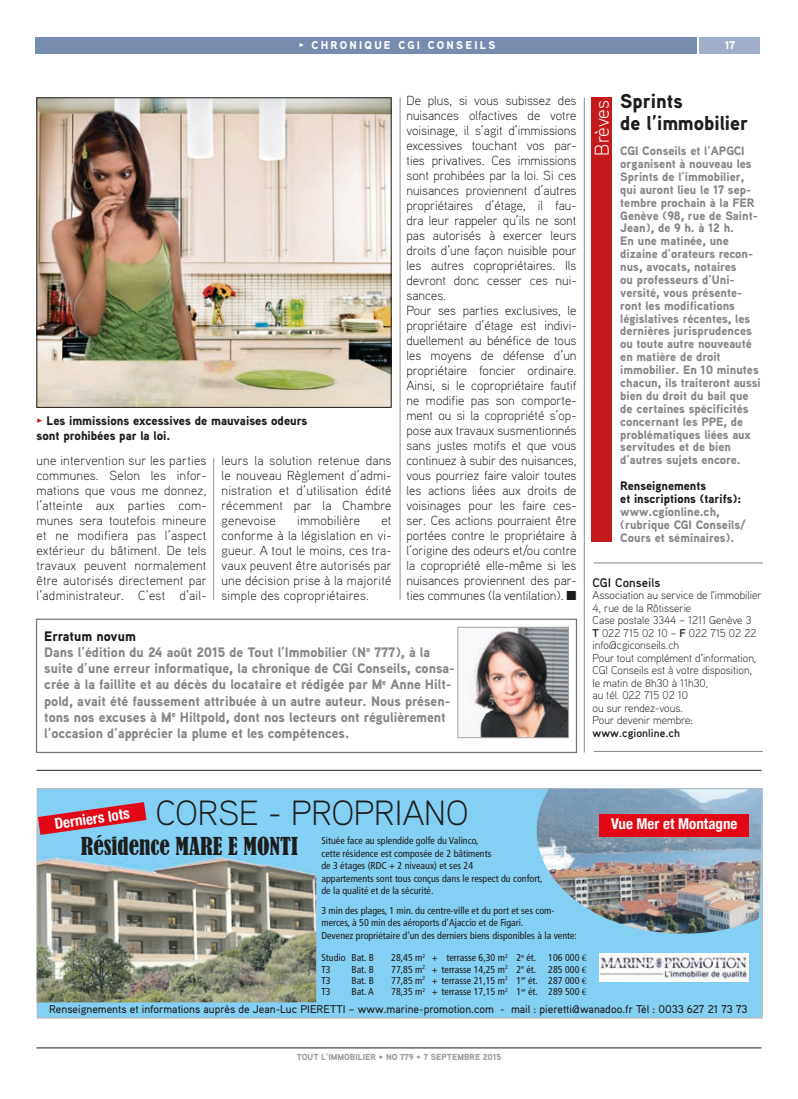
<style>
.page{position:relative;width:798px;height:1099px;background:#fff}
.page>*{position:absolute;margin:0;border:0;box-sizing:border-box;transform-origin:0 0}
.t1{font:300 35px "Aaux Pro";letter-spacing:-.005em;color:#1d1d1b}
.t2{font:condensed 23.12px "Bernard";color:#1d1d1b}
.t3{font:900 20px/21.2px "Aaux Pro";color:#1d1d1b}
.t4{font:300 20px "Aaux Pro";letter-spacing:-.01em;color:#fff}
.t5{font:700 condensed 15px "Helvetica Neue";color:#fff}
.t6{font:900 13.75px/16.2px "Aaux Pro";color:#878787}
.t7{font:300 13.12px/15px "Aaux Pro";color:#1d1d1b;text-align:justify}
.t8{font:300 13.12px "Aaux Pro";letter-spacing:.02em;color:#1d1d1b}
.t9{font:900 12.5px/15px "Aaux Pro";color:#1d1d1b}
.t10{font:700 12.5px "Aaux Pro";color:#1d1d1b}
.t11{font:900 12.25px/12.9px "Aaux Pro";color:#878787}
.t12{font:900 12.25px/12.9px "Aaux Pro";color:#1d1d1b}
.t13{font:300 11.25px/12.5px "Aaux Pro";color:#1d1d1b}
.t14{font:500 11.25px "Aaux Pro";color:#1d1d1b}
.t15{font:900 11.25px "Aaux Pro";letter-spacing:.2em;color:#fff}
.t16{font:700 11.25px "Aaux Pro";color:#1d1d1b}
.t17{font:condensed 10px/12.5px "Frutiger";color:#1d1d1b}
.t18{font:900 8.75px "Aaux Pro";color:#9d9d9d}
.s1{font-family:"Meta Plus Bold Caps";font-weight:400}
.s2{font-family:"Meta Plus Bold Caps";font-weight:400;color:#c51a1c}
.s3{color:#1d1d1b}
.s4{font-weight:700}
.s5{font-family:"Minion Pro";font-stretch:normal}
</style>
<div class="page">
<div style="left:36px;top:618px;width:541px;height:135px;border:1px solid #757574"></div>
<hr style="left:36px;top:770px;width:725px;height:1px;background:#1d1d1b">
<hr style="left:36px;top:1047px;width:725px;height:1px;background:#1d1d1b">
<div style="left:37px;top:788px;width:725px;height:230px;background:#84d0f5"></div>
<img style="left:37px;top:827px;width:279px;height:175px">
<img style="left:599px;top:953px;width:149px;height:28px">
<img style="left:536px;top:788px;width:225px;height:145px">
<svg style="left:38px;top:802px;width:108px;height:32px;background:#b95e76"></svg>
<div style="left:599px;top:814px;width:149px;height:22px;background:#e30614"></div>
<hr style="left:213px;top:458px;width:1px;height:141px;background:#8e8e8e">
<hr style="left:399px;top:97px;width:1px;height:502px;background:#8e8e8e">
<hr style="left:583px;top:97px;width:1px;height:655px;background:#8e8e8e">
<div style="left:36px;top:37px;width:660px;height:17px;background:#778caf"></div>
<div style="left:699px;top:37px;width:60px;height:17px;background:#a0aec9"></div>
<img style="left:38px;top:99px;width:351px;height:306px">
<hr style="left:593px;top:562px;width:169px;height:1px;background:#838382">
<hr style="left:593px;top:751px;width:169px;height:1px;background:#838382">
<img style="left:470px;top:629px;width:96px;height:107px">
<div style="left:457px;top:627px;width:111px;height:111px;border:1px solid #a6a6a5"></div>
<div style="left:591px;top:97px;width:20px;height:444px;background:#c51a1c"></div>
<p class="t15" style="left:299px;top:38px;width:198px"><span class="s1">•</span> CHRONIQUE CGI CONSEILS</p>
<p class="t15" style="left:724px;top:38px;width:12px">17</p>
<p class="t9" style="left:36px;top:412px;width:272px"><span class="s2">•</span> Les immissions excessives de mauvaises odeurs sont prohibées par la loi.</p>
<p class="t7" style="left:36px;top:453px;width:172px">une intervention sur les parties communes. Selon les infor&shy;mations que vous me donnez, l’atteinte aux parties com&shy;munes sera toutefois mineure et ne modifiera pas l’aspect extérieur du bâtiment. De tels travaux peuvent normalement être autorisés directement par l’administrateur. C’est d’ail-</p>
<p class="t7" style="left:221px;top:453px;width:171px">leurs la solution retenue dans le nouveau Règlement d’admi&shy;nistration et d’utilisation édité récemment par la Chambre genevoise</p>
<p class="t8" style="left:297px;top:512px;width:64px">immobilière</p>
<p class="t7" style="left:221px;top:513px;width:172px;text-indent:160px">et conforme à la législation en vi&shy;gueur. A tout le moins, ces tra&shy;vaux peuvent être autorisés par une décision prise à la majorité simple des copropriétaires.</p>
<p class="t7" style="left:406px;top:93px;width:172px;text-align:left">De plus, si vous subissez des nuisances olfactives de votre voisinage, il s’agit d’immissions excessives touchant vos par&shy;ties privatives. Ces immissions sont prohibées par la loi. Si ces nuisances proviennent d’autres propriétaires d’étage, il fau&shy;dra leur rappeler qu’ils ne sont pas autorisés à exercer leurs droits d’une façon nuisible pour les autres copropriétaires. Ils devront donc cesser ces nui&shy;sances.<br>Pour ses parties exclusives, le propriétaire d’étage est indivi&shy;duellement au bénéfice de tous les moyens de défense d’un propriétaire foncier ordinaire.<br>Ainsi, si le copropriétaire fautif ne modifie pas son comporte&shy;ment ou si la copropriété s’op&shy;pose aux travaux susmentionnés sans justes motifs et que vous continuez à subir des nuisances, vous pourriez faire valoir toutes les actions liées aux droits de voisinages pour les faire ces&shy;ser. Ces actions pourraient être portées contre le propriétaire à l’origine des odeurs et/ou contre la copropriété elle-même si les nuisances proviennent des par&shy;ties communes (la ventilation).</p>
<p class="t6" style="left:44px;top:627px;width:412px"><span class="s3">Erratum novum<br></span>Dans l’édition du 24 août 2015 de Tout l’Immobilier (N<sup>o</sup> 777), à la suite d’une erreur informatique, la chronique de CGi Conseils, consa&shy;crée à la faillite et au décès du locataire et rédigée par M<sup>e</sup> Anne Hilt&shy;pold, avait été faussement attribuée à un autre auteur. Nous présen&shy;tons nos excuses à M<sup>e</sup> Hiltpold, dont nos lecteurs ont régulièrement l’occasion d’apprécier la plume et les compétences.</p>
<h3 class="t4" style="left:589px;top:155px;width:57px;rotate:-90deg">Brèves</h3>
<h3 class="t3" style="left:620px;top:90px;width:129px">Sprints<br>de l’immobilier</h3>
<p class="t11" style="left:620px;top:144px;width:142px">CGI Conseils et l’APGCI organisent à nouveau les<br>Sprints de l’immobilier, qui auront lieu le 17 sep&shy;tembre prochain à la FER<br>Genève (98, rue de Saint-<br>Jean), de 9 h. à 12 h.<br>En une matinée, une dizaine d’orateurs recon&shy;nus, avocats, notaires<br>ou professeurs d’Uni&shy;versité, vous présente&shy;ront les modifications législatives récentes, les dernières jurisprudences ou toute autre nouveauté en matière de droit immobilier. En 10 minutes chacun, ils traiteront aussi bien du droit du bail que de certaines spécificités concernant les PPE, de problématiques liées aux servitudes et de bien d’autres sujets encore.</p>
<p class="t12" style="left:620px;top:479px;width:123px">Renseignements<br>et inscriptions (tarifs):</p>
<p class="t11" style="left:620px;top:504px;width:127px">www.cgionline.ch, (rubrique CGI Conseils/<br>Cours et séminaires).</p>
<p class="t10" style="left:592px;top:574px;width:69px">CGI Conseils</p>
<p class="t13" style="left:592px;top:588px;width:170px">Association au service de l'immobilier<br>4, rue de la Rôtisserie<br>Case postale 3344 – 1211 Genève 3<br><span class="s4">T</span> 022 715 02 10 – <span class="s4">F</span> 022 715 02 22 info@cgiconseils.ch<br>Pour tout complément d'information,<br>CGI Conseils est à votre disposition, le matin de 8h30 à 11h30,<br>au tél. 022 715 02 10<br>ou sur rendez-vous.<br>Pour devenir membre:</p>
<p class="t16" style="left:592px;top:725px;width:89px">www.cgionline.ch</p>
<h1 class="t1" style="left:156px;top:791px;width:314px">CORSE - PROPRIANO</h1>
<p class="t5" style="left:53px;top:811px;width:77px;rotate:-8deg">Derniers lots</p>
<p class="t5" style="left:610px;top:810px;width:128px">Vue Mer et Montagne</p>
<h2 class="t2" style="left:81px;top:833px;width:218px">Résidence MARE E MONTI</h2>
<p class="t17" style="left:321px;top:834px;width:223px">Située face au splendide golfe du Valinco,<br>cette résidence est composée de 2 bâtiments<br>de 3 étages (RDC + 2 niveaux) et ses 24<br>appartements sont tous conçus dans le respect du confort, de la qualité et de la sécurité.</p>
<p class="t17" style="left:321px;top:904px;width:257px">3 min des plages, 1 min. du centre-ville et du port et ses com&shy;merces, à 50 min des aéroports d’Ajaccio et de Figari.<br>Devenez propriétaire d’un des derniers biens disponibles à la vente:</p>
<p class="t17" style="left:321px;top:951px;width:54px">Studio Bat. B</p>
<p class="t17" style="left:391px;top:951px;width:197px">28,45 m<sup>2</sup> + terrasse 6,30 m<sup>2</sup> 2<sup>e</sup> ét. 106 000 <span class="s5">€</span></p>
<p class="t17" style="left:321px;top:962px;width:11px">T3</p>
<p class="t17" style="left:351px;top:962px;width:24px">Bat. B</p>
<p class="t17" style="left:391px;top:962px;width:197px">77,85 m<sup>2</sup> + terrasse 14,25 m<sup>2</sup> 2<sup>e</sup> ét. 285 000 <span class="s5">€</span></p>
<p class="t17" style="left:321px;top:974px;width:11px">T3</p>
<p class="t17" style="left:351px;top:974px;width:24px">Bat. B</p>
<p class="t17" style="left:391px;top:974px;width:197px">77,85 m<sup>2</sup> + terrasse 21,15 m<sup>2</sup> 1<sup>er</sup> ét. 287 000 <span class="s5">€</span></p>
<p class="t17" style="left:321px;top:985px;width:11px">T3</p>
<p class="t17" style="left:351px;top:985px;width:24px">Bat. A</p>
<p class="t17" style="left:391px;top:985px;width:197px">78,35 m<sup>2</sup> + terrasse 17,15 m<sup>2</sup> 1<sup>er</sup> ét. 289 500 <span class="s5">€</span></p>
<p class="t14" style="left:49px;top:1002px;width:699px">Renseignements et informations auprès de Jean-Luc PIERETTI – www.marine-promotion.com - mail : pieretti@wanadoo.fr Tél : 0033 627 21 73 73</p>
<p class="t18" style="left:297px;top:1051px;width:206px">TOUT L’IMMOBILIER • NO 779 • 7 SEPTEMBRE 2015</p>
</div>
